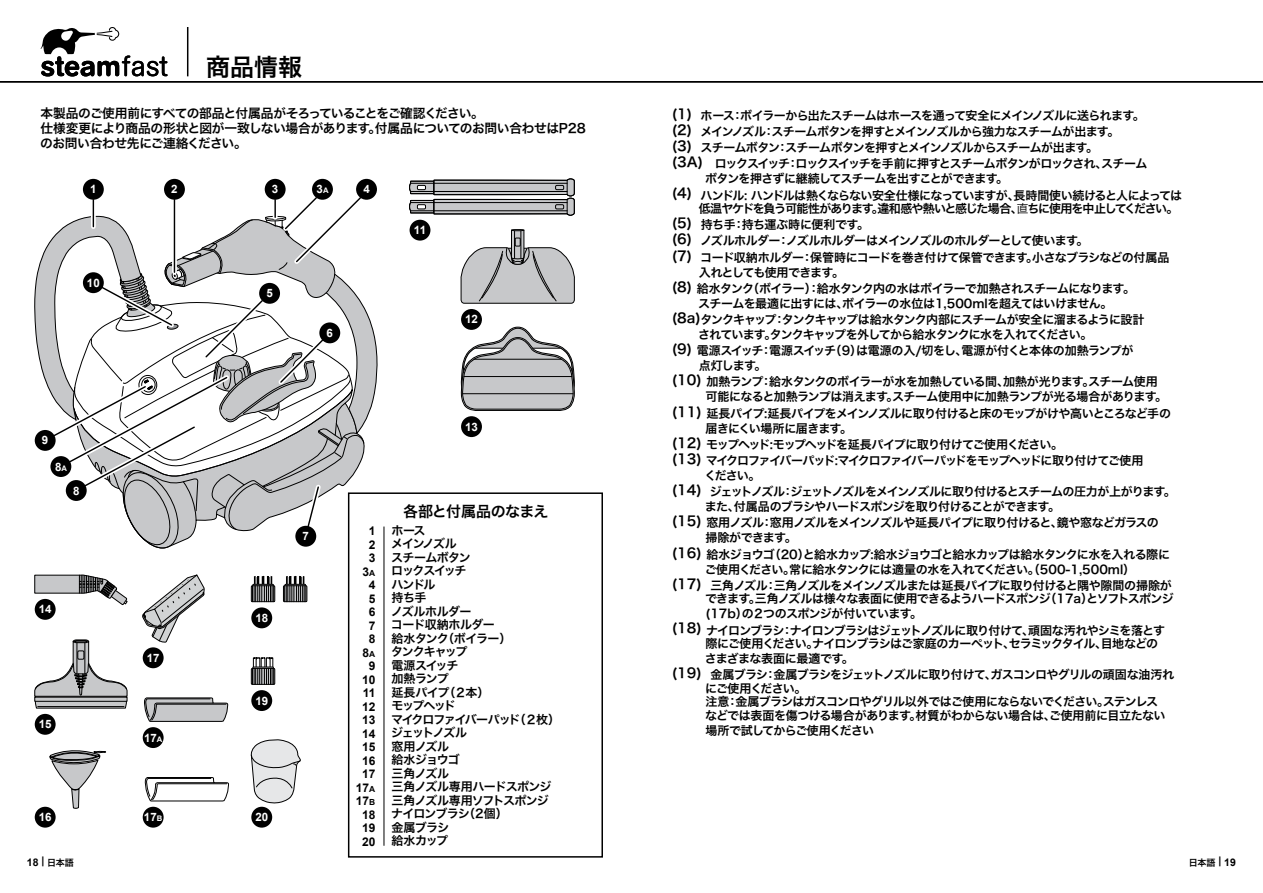
<style>
.page{position:relative;width:1263px;height:893px;background:#fff}
.page>*{position:absolute;margin:0;border:0;box-sizing:border-box;transform-origin:0 0}
.t1{font:24px "Hira Kaku Pro W6";color:#000}
.t2{font:15px "Hira Kaku Pro W6";letter-spacing:-.035em;color:#000}
.t3{font:12.75px/15px "Hira Kaku Pro W6";letter-spacing:-.04em;color:#000}
.t4{font:12px/13.5px "Hira Kaku Pro W6";letter-spacing:-.06em;color:#000}
.t5{font:12px/16.2px "Hira Kaku Pro W6";letter-spacing:-.09em;color:#000}
.t6{font:12px/16.2px "Hira Kaku Pro W6";letter-spacing:-.035em;color:#000;text-align:center}
.t7{font:12px/16.2px "Hira Kaku Pro W6";letter-spacing:-.085em;color:#000}
.t8{font:700 12px/13.5px "Arial";color:#000;text-align:right}
.t9{font:700 11.55px "Arial";color:#fff}
.t10{font:700 10.5px "Arial";color:#000}
.t11{font:9px "Hira Kaku Pro W6";color:#000}
.s1{font-size:7.65px}
.s2{font-size:8.4px}
.s3{font-size:13.5px}
.s4{font-family:"Hira Kaku Pro W3"}
.s5{font-family:"Hira Kaku Pro W6";font-weight:400;font-size:9px}
.s6{font-family:"Arial";font-weight:700;font-size:10.5px}
</style>
<div class="page">
<hr style="left:187px;top:27px;width:1px;height:49px;background:#000">
<svg style="left:41px;top:27px;width:127px;height:49px"></svg>
<svg style="left:461px;top:326px;width:114px;height:85px"></svg>
<hr style="left:474px;top:359px;width:88px;height:1px;background:#000">
<hr style="left:463px;top:393px;width:110px;height:1px;background:#000">
<hr style="left:464px;top:376px;width:108px;height:1px;background:#000">
<svg style="left:34px;top:639px;width:94px;height:70px"></svg>
<hr style="left:38px;top:706px;width:86px;height:1px;background:#000">
<div style="left:251px;top:585px;width:24px;height:17px;border:1px solid #000"></div>
<svg style="left:252px;top:575px;width:22px;height:27px"></svg>
<div style="left:283px;top:585px;width:24px;height:17px;border:1px solid #000"></div>
<svg style="left:284px;top:575px;width:23px;height:27px"></svg>
<div style="left:251px;top:668px;width:24px;height:17px;border:1px solid #000"></div>
<svg style="left:252px;top:657px;width:22px;height:27px"></svg>
<svg style="left:409px;top:178px;width:166px;height:38px;background:#9b9c9d"></svg>
<svg style="left:460px;top:229px;width:115px;height:75px"></svg>
<div style="left:515px;top:238px;width:5px;height:8px;border:1px solid #000"></div>
<svg style="left:34px;top:574px;width:93px;height:32px"></svg>
<svg style="left:250px;top:739px;width:51px;height:65px"></svg>
<svg style="left:144px;top:698px;width:84px;height:24px;background:#a5a6a7"></svg>
<svg style="left:145px;top:777px;width:84px;height:25px"></svg>
<svg style="left:142px;top:574px;width:63px;height:69px"></svg>
<svg style="left:49px;top:750px;width:57px;height:59px"></svg>
<svg style="left:34px;top:193px;width:344px;height:356px"></svg>
<div style="left:164px;top:179px;width:21px;height:21px;background:#000;border-radius:50%"></div>
<div style="left:83px;top:179px;width:21px;height:21px;background:#000;border-radius:50%"></div>
<div style="left:265px;top:179px;width:21px;height:21px;background:#000;border-radius:50%"></div>
<div style="left:356px;top:179px;width:21px;height:21px;background:#000;border-radius:50%"></div>
<div style="left:83px;top:272px;width:21px;height:21px;background:#000;border-radius:50%"></div>
<div style="left:259px;top:283px;width:21px;height:21px;background:#000;border-radius:50%"></div>
<div style="left:319px;top:322px;width:21px;height:21px;background:#000;border-radius:50%"></div>
<div style="left:312px;top:179px;width:21px;height:21px;background:#000;border-radius:50%"></div>
<div style="left:295px;top:526px;width:21px;height:21px;background:#000;border-radius:50%"></div>
<div style="left:66px;top:480px;width:21px;height:21px;background:#000;border-radius:50%"></div>
<div style="left:35px;top:430px;width:21px;height:21px;background:#000;border-radius:50%"></div>
<div style="left:50px;top:456px;width:21px;height:21px;background:#000;border-radius:50%"></div>
<div style="left:410px;top:220px;width:20px;height:21px;background:#000;border-radius:50%"></div>
<div style="left:461px;top:309px;width:21px;height:21px;background:#000;border-radius:50%"></div>
<div style="left:461px;top:416px;width:21px;height:21px;background:#000;border-radius:50%"></div>
<div style="left:35px;top:599px;width:21px;height:21px;background:#000;border-radius:50%"></div>
<div style="left:143px;top:647px;width:21px;height:21px;background:#000;border-radius:50%"></div>
<div style="left:251px;top:607px;width:21px;height:21px;background:#000;border-radius:50%"></div>
<div style="left:251px;top:690px;width:21px;height:21px;background:#000;border-radius:50%"></div>
<div style="left:251px;top:807px;width:21px;height:21px;background:#000;border-radius:50%"></div>
<div style="left:143px;top:727px;width:21px;height:21px;background:#000;border-radius:50%"></div>
<div style="left:143px;top:807px;width:21px;height:21px;background:#000;border-radius:50%"></div>
<div style="left:35px;top:714px;width:21px;height:21px;background:#000;border-radius:50%"></div>
<div style="left:35px;top:807px;width:21px;height:21px;background:#000;border-radius:50%"></div>
<div style="left:348px;top:492px;width:255px;height:366px;border:2px solid #000"></div>
<hr style="left:384px;top:526px;width:1px;height:320px;background:#000">
<hr style="left:0;top:81px;width:1263px;height:1px;background:#000">
<h1 class="t1" style="left:206px;top:46px;width:97px">商品情報</h1>
<p class="t3" style="left:40px;top:105px;width:547px">本製品のご使用前にすべての部品と付属品がそろっていることをご確認ください。<br>仕様変更により商品の形状と図が一致しない場合があります。付属品についてのお問い合わせはP28のお問い合わせ先にご連絡ください。</p>
<p class="t9" style="left:90px;top:182px;width:8px">1</p>
<p class="t9" style="left:171px;top:182px;width:8px">2</p>
<p class="t9" style="left:272px;top:182px;width:8px">3</p>
<p class="t9" style="left:363px;top:182px;width:8px">4</p>
<p class="t9" style="left:317px;top:182px;width:13px">3<span class="s1">A</span></p>
<p class="t9" style="left:87px;top:275px;width:14px">10</p>
<p class="t9" style="left:266px;top:286px;width:8px">5</p>
<p class="t9" style="left:327px;top:325px;width:8px">6</p>
<p class="t9" style="left:414px;top:222px;width:14px">11</p>
<p class="t9" style="left:465px;top:312px;width:14px">12</p>
<p class="t9" style="left:42px;top:433px;width:8px">9</p>
<p class="t9" style="left:55px;top:459px;width:13px">8<span class="s1">A</span></p>
<p class="t9" style="left:73px;top:483px;width:8px">8</p>
<p class="t9" style="left:39px;top:602px;width:14px">14</p>
<p class="t9" style="left:39px;top:716px;width:14px">15</p>
<p class="t9" style="left:39px;top:809px;width:14px">16</p>
<p class="t9" style="left:147px;top:650px;width:14px">17</p>
<p class="t9" style="left:144px;top:730px;width:20px">17<span class="s1">A</span></p>
<p class="t9" style="left:144px;top:809px;width:20px">17<span class="s1">B</span></p>
<p class="t9" style="left:255px;top:610px;width:14px">18</p>
<p class="t9" style="left:255px;top:693px;width:14px">19</p>
<p class="t9" style="left:303px;top:528px;width:8px">7</p>
<p class="t9" style="left:255px;top:809px;width:14px">20</p>
<p class="t9" style="left:465px;top:419px;width:14px">13</p>
<p class="t8" style="left:356px;top:525px;width:21px">1<br>2<br>3<br>3<span class="s2">A<br></span>4<br>5<br>6<br>7<br>8<br>8<span class="s2">A<br></span>9<br>10<br>11<br>12<br>13<br>14<br>15<br>16<br>17<br>17<span class="s2">A<br></span>17<span class="s2">B<br></span>18<br>19<br>20</p>
<p class="t2" style="left:403px;top:497px;width:147px">各部と付属品のなまえ</p>
<p class="t4" style="left:391px;top:523px;width:171px">ホース<br>メインノズル<br>スチームボタン<br>ロックスイッチ<br>ハンドル<br>持ち手<br>ノズルホルダー<br>コード収納ホルダー<br>給水タンク（ボイラー）<br>タンクキャップ<br>電源スイッチ<br>加熱ランプ<br>延長パイプ（２本）<br>モップヘッド<br>マイクロファイバーパッド（２枚）ジェットノズル<br>窓用ノズル<br>給水ジョウゴ<br>三角ノズル<br>三角ノズル専用ハードスポンジ三角ノズル専用ソフトスポンジナイロンブラシ（2個）<br>金属ブラシ<br>給水カップ</p>
<p class="t4" style="left:672px;top:107px;width:477px;line-height:16.2px"><span class="s3">(1)</span> ホース：ボイラーから出たスチームはホースを通って安全にメインノズルに送られます。<span class="s3">(2)</span> メインノズル：スチームボタンを押すとメインノズルから強力なスチームが出ます。　<span class="s3">(3)</span> スチームボタン：スチームボタンを押すとメインノズルからスチームが出ます。<br><span class="s3">(3A)</span> ロックスイッチ：ロックスイッチを手前に押すとスチームボタンがロックされ、スチーム</p>
<p class="t4" style="left:672px;top:170px;width:512px;line-height:16.2px;text-indent:34px">ボタンを押さずに継続してスチームを出すことができます。<br><span class="s3">(4)</span> ハンドル: ハンドルは熱くならない安全仕様になっていますが、長時間使い続けると人によっては</p>
<p class="t4" style="left:672px;top:200px;width:508px;line-height:16.2px;text-indent:27px">低温ヤケドを負う可能性があります。違和感や熱いと感じた場合、<span class="s4">直</span>ちに使用を中止してください。<span class="s3">(5)</span> 持ち手：持ち運ぶ時に便利です。<br><span class="s3">(6)</span> ノズルホルダー：ノズルホルダーはメインノズルのホルダーとして使います。<br><span class="s3">(7)</span> コード収納ホルダー：保管時にコードを巻き付けて保管できます。小さなブラシなどの付属品</p>
<p class="t4" style="left:672px;top:264px;width:465px;line-height:16.2px;text-indent:27px">入れとしても使用できます。<br><span class="s3">(8)</span> 給水タンク（ボイラー）：給水タンク内の水はボイラーで加熱されスチームになります。</p>
<p class="t4" style="left:672px;top:295px;width:474px;line-height:16.2px;text-align:center">スチームを最適に出すには、ボイラーの水位は1,500mlを超えてはいけません。<br><span class="s3">(8a)</span>タンクキャップ：タンクキャップは給水タンク内部にスチームが安全に溜まるように設計</p>
<p class="t4" style="left:672px;top:326px;width:463px;line-height:16.2px;text-indent:27px">されています。タンクキャップを外してから給水タンクに水を入れてください。<br><span class="s3">(9)</span> 電源スイッチ：電源スイッチ（9）は電源の入/切をし、電源が付くと本体の加熱ランプが</p>
<p class="t4" style="left:672px;top:357px;width:487px;line-height:16.2px;text-indent:27px">点灯します。<br><span class="s3">(10)</span> 加熱ランプ：給水タンクのボイラーが水を加熱している間、加熱が光ります。スチーム使用</p>
<p class="t4" style="left:672px;top:388px;width:501px;line-height:16.2px;text-indent:34px">可能になると加熱ランプは消えます。スチーム使用中に加熱ランプが光る場合があります。<span class="s3">(11)</span> 延長パイプ:延長パイプをメインノズルに取り付けると床のモップがけや高いところなど手の</p>
<p class="t5" style="left:672px;top:420px;width:473px;text-indent:34px">届きにくい場所に届きます。<br><span class="s3">(12)</span> モップヘッド:モップヘッドを延長パイプに取り付けてご使用ください。<br><span class="s3">(13)</span> マイクロファイバーパッド:マイクロファイバーパッドをモップヘッドに取り付けてご使用</p>
<p class="t7" style="left:672px;top:467px;width:506px;text-indent:33px">ください。<br><span class="s3">(14)</span> ジェットノズル：ジェットノズルをメインノズルに取り付けるとスチームの圧力が上がります。</p>
<p class="t4" style="left:672px;top:498px;width:489px;line-height:16.2px;text-indent:33px">また、付属品のブラシやハードスポンジを取り付けることができます。<br><span class="s3">(15)</span> 窓用ノズル：窓用ノズルをメインノズルや延長パイプに取り付けると、鏡や窓などガラスの</p>
<p class="t4" style="left:672px;top:529px;width:500px;line-height:16.2px;text-indent:34px">掃除ができます。<br><span class="s3">(16)</span> 給水ジョウゴ（20）と給水カップ:給水ジョウゴと給水カップは給水タンクに水を入れる際に</p>
<p class="t6" style="left:672px;top:561px;width:502px">ご使用ください。常に給水タンクには適量の水を入れてください。（500-1,500ml）<br><span class="s3">(17)</span> 三角ノズル：三角ノズルをメインノズルまたは延長パイプに取り付けると隅や隙間の掃除が</p>
<p class="t4" style="left:705px;top:591px;width:470px;line-height:15px">できます。三角ノズルは様々な表面に使用できるようハードスポンジ（17a）とソフトスポンジ(17b）の２つのスポンジが付いています。</p>
<p class="t4" style="left:705px;top:623px;width:461px;text-indent:-34px"><span class="s3">(18)</span> ナイロンブラシ：ナイロンブラシはジェットノズルに取り付けて、頑固な汚れやシミを落とす際にご使用ください。ナイロンブラシはご家庭のカーペット、セラミックタイル、目地などの</p>
<p class="t4" style="left:672px;top:650px;width:504px;line-height:16.2px;text-indent:33px">さまざまな表面に最適です。<br><span class="s3">(19)</span> 金属ブラシ：金属ブラシをジェットノズルに取り付けて、ガスコンロやグリルの頑固な油汚れ</p>
<p class="t4" style="left:705px;top:681px;width:462px">にご使用ください。<br>注意：金属ブラシはガスコンロやグリル以外ではご使用にならないでください。ステンレスなどでは表面を傷つける場合があります。材質がわからない場合は、ご使用前に目立たない</p>
<p class="t4" style="left:705px;top:723px;width:170px">場所で試してからご使用ください</p>
<p class="t10" style="left:27px;top:855px;width:48px">18 | <span class="s5">日本語</span></p>
<p class="t11" style="left:1189px;top:854px;width:49px">日本語 <sup>|</sup> <span class="s6">19</span></p>
</div>
